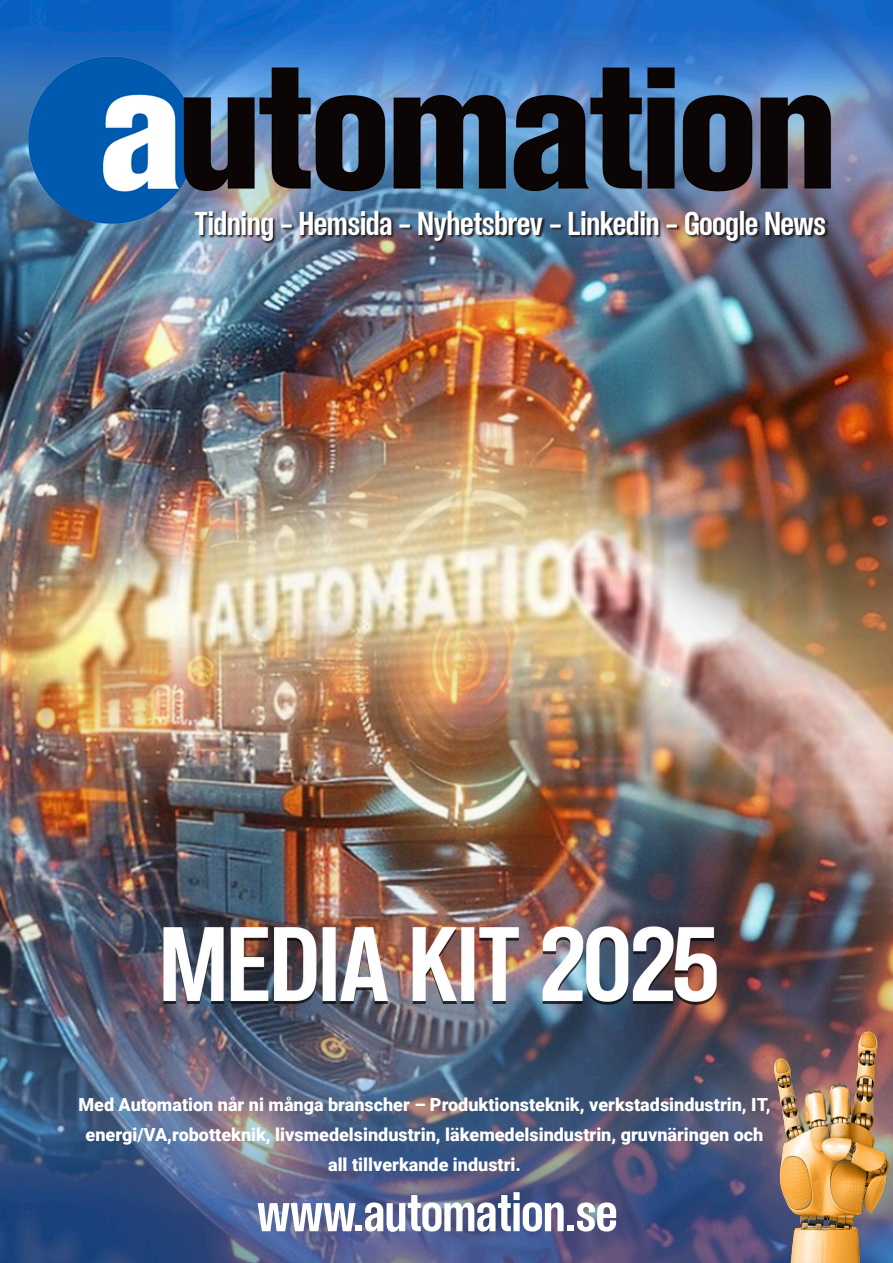
<style>
.page{position:relative;width:893px;height:1263px;background:#fff}
.page>*{position:absolute;margin:0;border:0;box-sizing:border-box;transform-origin:0 0}
.t1{font:700 54px "Etrusco Now Condensed";color:#fff}
.t2{font:700 33px "Etrusco Now Condensed";color:#fff}
.t3{font:900 18px "Roboto";color:#fff}
</style>
<div class="page">
<img style="left:0;top:0;width:893px;height:1262px">
<img style="left:774px;top:1031px;width:115px;height:232px">
<img style="left:195px;top:211px;width:634px;height:34px">
<p class="t2" style="left:195px;top:199px;width:632px">Tidning - Hemsida - Nyhetsbrev - Linkedin - Google News</p>
<p class="t3" style="left:78px;top:1092px;width:694px">Med Automation når ni många branscher – Produktionsteknik, verkstadsindustrin, IT,</p>
<p class="t3" style="left:86px;top:1122px;width:679px">energi/VA,robotteknik, livsmedelsindustrin, läkemedelsindustrin, gruvnäringen och</p>
<p class="t3" style="left:328px;top:1152px;width:194px">all tillverkande industri.</p>
<p class="t1" style="left:257px;top:1172px;width:362px">www.automation.se</p>
</div>
